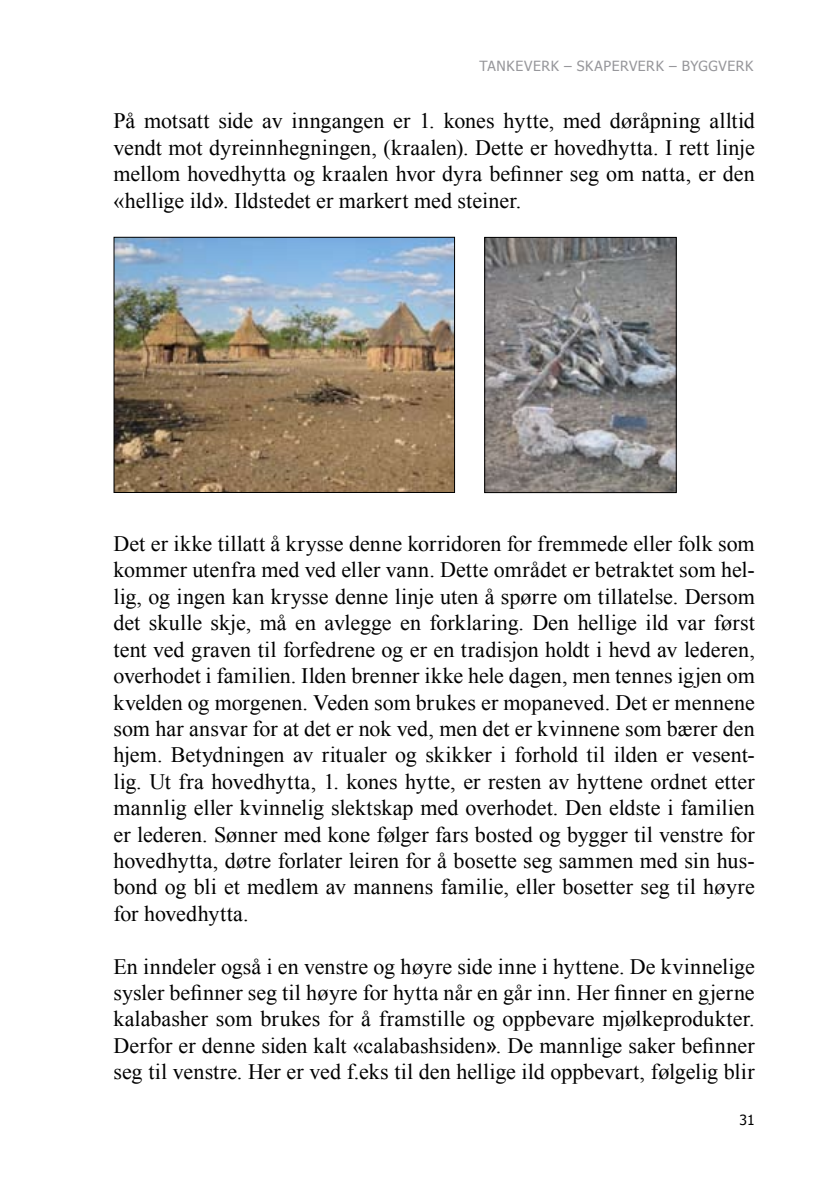
<style>
.page{position:relative;width:840px;height:1191px;background:#fff}
.page>*{position:absolute;margin:0;border:0;box-sizing:border-box;transform-origin:0 0}
.t1{font:22px/26.4px "Times New Roman";letter-spacing:.005em;color:#000;text-align:justify}
.t2{font:14px "Tahoma";letter-spacing:.045em;color:#97979b}
.t3{font:14px "Tahoma";color:#000}
.s1{font-family:"Arial"}
</style>
<div class="page">
<img style="left:486px;top:239px;width:188px;height:252px">
<div style="left:484px;top:237px;width:192px;height:256px;border:1px solid #000"></div>
<img style="left:115px;top:239px;width:338px;height:252px">
<div style="left:113px;top:237px;width:342px;height:256px;border:1px solid #000"></div>
<p class="t2" style="left:479px;top:57px;width:275px">TANKEVERK – SKAPERVERK – BYGGVERK</p>
<p class="t1" style="left:113px;top:108px;width:642px">På motsatt side av inngangen er 1. kones hytte, med døråpning alltid vendt mot dyreinnhegningen, (kraalen). Dette er hovedhytta. I rett linje mellom hovedhytta og kraalen hvor dyra befinner seg om natta, er den «hellige ild<span class="s1">»</span>. Ildstedet er markert med steiner.</p>
<p class="t1" style="left:113px;top:530px;width:642px">Det er ikke tillatt å krysse denne korridoren for fremmede eller folk som kommer utenfra med ved eller vann. Dette området er betraktet som hel&shy;lig, og ingen kan krysse denne linje uten å spørre om tillatelse. Dersom det skulle skje, må en avlegge en forklaring. Den hellige ild var først tent ved graven til forfedrene og er en tradisjon holdt i hevd av lederen, overhodet i familien. Ilden brenner ikke hele dagen, men tennes igjen om kvelden og morgenen. Veden som brukes er mopaneved. Det er mennene som har ansvar for at det er nok ved, men det er kvinnene som bærer den hjem. Betydningen av ritualer og skikker i forhold til ilden er vesent&shy;lig. Ut fra hovedhytta, 1. kones hytte, er resten av hyttene ordnet etter mannlig eller kvinnelig slektskap med overhodet. Den eldste i familien er lederen. Sønner med kone følger fars bosted og bygger til venstre for hovedhytta, døtre forlater leiren for å bosette seg sammen med sin hus&shy;bond og bli et medlem av mannens familie, eller bosetter seg til høyre for hovedhytta.</p>
<p class="t1" style="left:113px;top:952px;width:642px">En inndeler også i en venstre og høyre side inne i hyttene. De kvinnelige sysler befinner seg til høyre for hytta når en går inn. Her finner en gjerne kalabasher som brukes for å framstille og oppbevare mjølkeprodukter.<br>Derfor er denne siden kalt «calabashsiden<span class="s1">»</span>. De mannlige saker befinner seg til venstre. Her er ved f.eks til den hellige ild oppbevart, følgelig blir</p>
<p class="t3" style="left:739px;top:1110px;width:17px">31</p>
</div>
